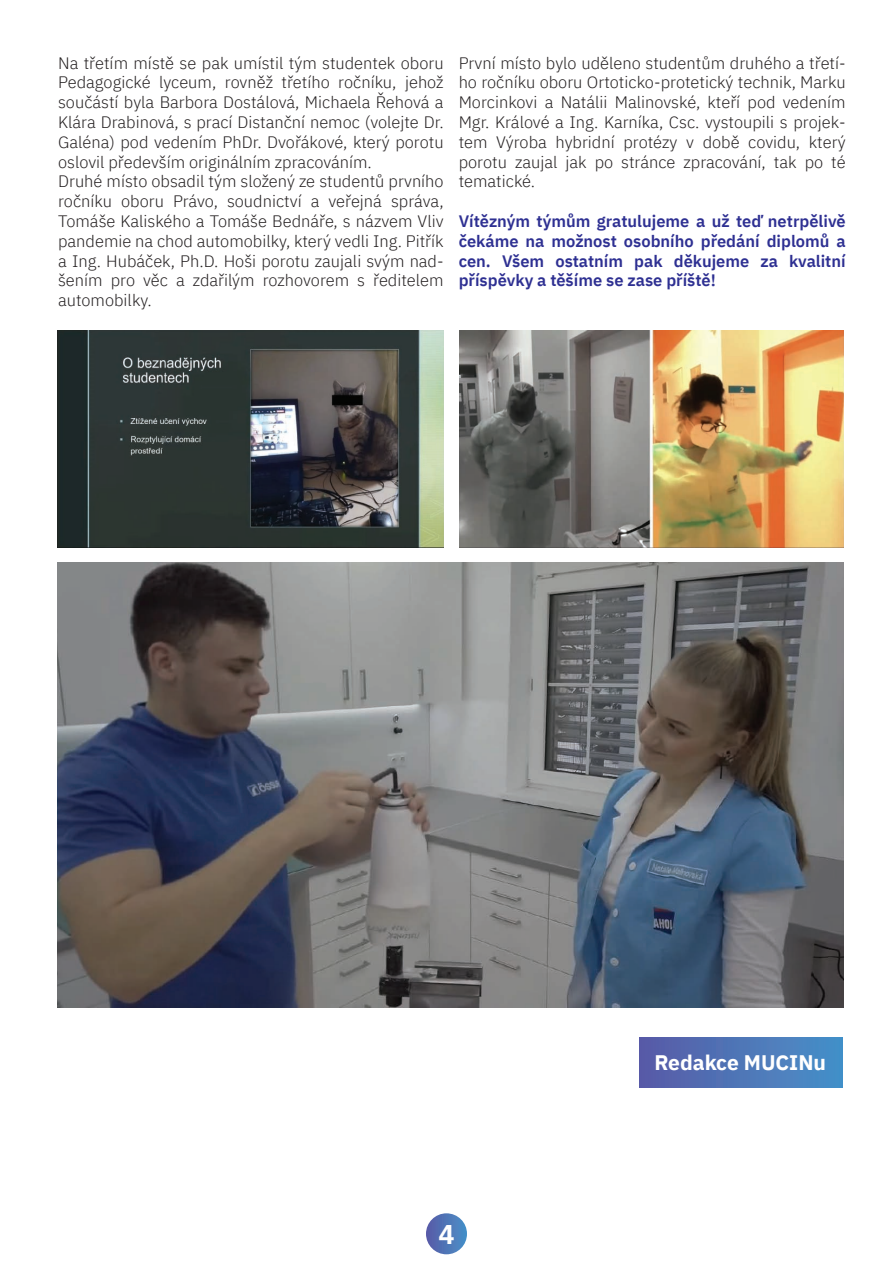
<style>
.page{position:relative;width:893px;height:1275px;background:#fff}
.page>*{position:absolute;margin:0;border:0;box-sizing:border-box;transform-origin:0 0}
.t1{font:700 27px "IBM Plex Sans";color:#fff}
.t2{font:700 21px "IBM Plex Sans";color:#fff}
.t3{font:300 16.5px/19.8px "IBM Plex Sans";color:#231f20}
.t4{font:600 16.5px/19.8px "IBM Plex Sans";color:#2e3092;text-align:justify}
</style>
<div class="page">
<img style="left:460px;top:331px;width:383px;height:216px">
<img style="left:58px;top:330px;width:386px;height:217px">
<img style="left:57px;top:563px;width:786px;height:444px">
<div style="left:639px;top:1038px;width:203px;height:49px;background:linear-gradient(to right,#585aa6,#4691c8)"></div>
<div style="left:426px;top:1213px;width:41px;height:41px;background:linear-gradient(to right,#595ba6,#4790c8);border-radius:50%"></div>
<p class="t3" style="left:58px;top:52px;width:387px">Na třetím místě se pak umístil tým studentek oboru Pedagogické lyceum, rovněž třetího ročníku, jehož součástí byla Barbora Dostálová, Michaela Řehová a Klára Drabinová, s prací Distanční nemoc (volejte Dr.<br>Galéna) pod vedením PhDr. Dvořákové, který porotu oslovil především originálním zpracováním.<br>Druhé místo obsadil tým složený ze studentů prvního ročníku oboru Právo, soudnictví a veřejná správa, Tomáše Kaliského a Tomáše Bednáře, s názvem Vliv pandemie na chod automobilky, který vedli Ing. Pitřík a Ing. Hubáček, Ph.D. Hoši porotu zaujali svým nad&shy;šením pro věc a zdařilým rozhovorem s ředitelem automobilky.</p>
<p class="t3" style="left:459px;top:52px;width:389px;text-align:justify">První místo bylo uděleno studentům druhého a třetí&shy;ho ročníku oboru Ortoticko-protetický technik, Marku Morcinkovi a Natálii Malinovské, kteří pod vedením Mgr. Králové a Ing. Karníka, Csc. vystoupili s projek&shy;tem Výroba hybridní protézy v době covidu, který porotu zaujal jak po stránce zpracování, tak po té tematické.</p>
<p class="t4" style="left:459px;top:210px;width:388px">Vítězným týmům gratulujeme a už teď netrpělivě čekáme na možnost osobního předání diplomů a cen. Všem ostatním pak děkujeme za kvalitní příspěvky a těšíme se zase příště!</p>
<h1 class="t1" style="left:438px;top:1213px;width:18px">4</h1>
<p class="t2" style="left:654px;top:1046px;width:173px">Redakce MUCINu</p>
</div>
